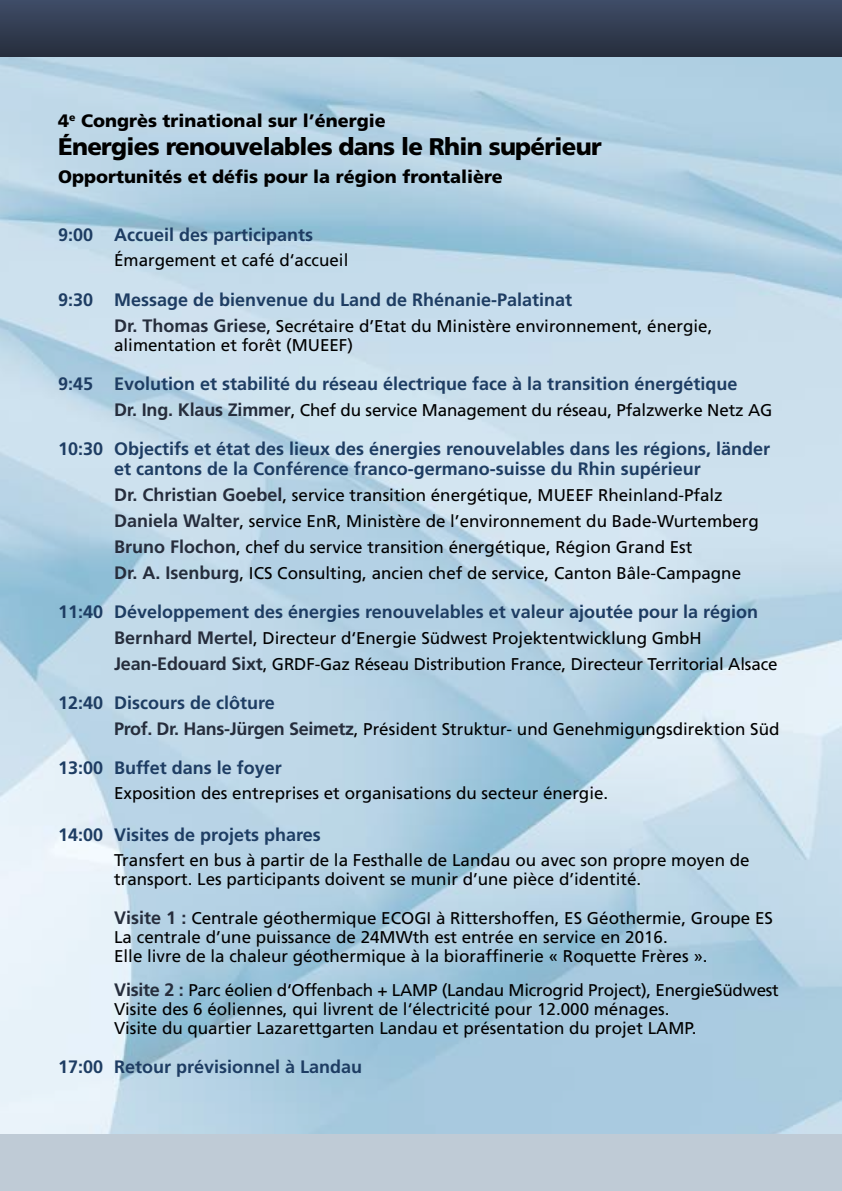
<style>
.page{position:relative;width:842px;height:1191px;background:#fff}
.page>*{position:absolute;margin:0;border:0;box-sizing:border-box;transform-origin:0 0}
.t1{font:900 24px "Frutiger";letter-spacing:-.03em;color:#000}
.t2{font:700 18px/20px "Frutiger";color:#1e3d63}
.t3{font:900 18px "Frutiger";color:#000}
.t4{font:17px/19px "Frutiger";color:#000}
.s1{font-weight:700;font-size:18px;color:#262d3c}
</style>
<div class="page">
<div style="left:0;top:1134px;width:842px;height:57px;background:#bfcbd6"></div>
<div style="left:0;top:0;width:842px;height:57px;background:linear-gradient(to bottom,#3f4c67,#262d3c)"></div>
<p class="t3" style="left:58px;top:110px;width:329px">4<sup>e</sup> Congrès trinational sur l’énergie</p>
<h1 class="t1" style="left:58px;top:132px;width:545px">Énergies renouvelables dans le Rhin supérieur</h1>
<p class="t3" style="left:58px;top:166px;width:446px">Opportunités et défis pour la région frontalière</p>
<p class="t2" style="left:58px;top:225px;width:257px">9:00 Accueil des participants</p>
<p class="t4" style="left:114px;top:251px;width:236px">Émargement et café d‘accueil</p>
<p class="t2" style="left:58px;top:289px;width:516px">9:30 Message de bienvenue du Land de Rhénanie-Palatinat</p>
<p class="t4" style="left:114px;top:316px;width:600px"><span class="s1">Dr. Thomas Griese</span>, Secrétaire d’Etat du Ministère environnement, énergie, alimentation et forêt (MUEEF)</p>
<p class="t2" style="left:58px;top:373px;width:681px">9:45 Evolution et stabilité du réseau électrique face à la transition énergétique</p>
<p class="t4" style="left:114px;top:400px;width:660px"><span class="s1">Dr. Ing. Klaus Zimmer</span>, Chef du service Management du réseau, Pfalzwerke Netz AG</p>
<p class="t2" style="left:114px;top:438px;width:657px;text-indent:-56px">10:30 Objectifs et état des lieux des énergies renouvelables dans les régions, länder et cantons de la Conférence franco-germano-suisse du Rhin supérieur</p>
<p class="t4" style="left:114px;top:481px;width:646px;line-height:26px"><span class="s1">Dr. Christian Goebel</span>, service transition énergétique, MUEEF Rheinland-Pfalz <span class="s1">Daniela Walter</span>, service EnR, Ministère de l’environnement du Bade-Wurtemberg <span class="s1">Bruno Flochon</span>, chef du service transition énergétique, Région Grand Est<br><span class="s1">Dr. A. Isenburg</span>, ICS Consulting, ancien chef de service, Canton Bâle-Campagne</p>
<p class="t2" style="left:58px;top:601px;width:701px">11:40 Développement des énergies renouvelables et valeur ajoutée pour la région</p>
<p class="t4" style="left:114px;top:624px;width:665px;line-height:26px"><span class="s1">Bernhard Mertel</span>, Directeur d‘Energie Südwest Projektentwicklung GmbH<br><span class="s1">Jean-Edouard Sixt</span>, GRDF-Gaz Réseau Distribution France, Directeur Territorial Alsace</p>
<p class="t2" style="left:58px;top:692px;width:218px">12:40 Discours de clôture</p>
<p class="t4" style="left:114px;top:719px;width:667px"><span class="s1">Prof. Dr. Hans-Jürgen Seimetz</span>, Président Struktur- und Genehmigungsdirektion Süd</p>
<p class="t2" style="left:58px;top:757px;width:225px">13:00 Buffet dans le foyer</p>
<p class="t4" style="left:114px;top:783px;width:496px">Exposition des entreprises et organisations du secteur énergie.</p>
<p class="t2" style="left:58px;top:824px;width:264px">14:00 Visites de projets phares</p>
<p class="t4" style="left:114px;top:850px;width:637px">Transfert en bus à partir de la Festhalle de Landau ou avec son propre moyen de transport. Les participants doivent se munir d’une pièce d’identité.</p>
<p class="t4" style="left:114px;top:908px;width:660px"><span class="s1">Visite 1 :</span> Centrale géothermique ECOGI à Rittershoffen, ES Géothermie, Groupe ES<br>La centrale d’une puissance de 24MWth est entrée en service en 2016.<br>Elle livre de la chaleur géothermique à la bioraffinerie « Roquette Frères ».</p>
<p class="t4" style="left:114px;top:980px;width:666px"><span class="s1">Visite 2 :</span> Parc éolien d‘Offenbach + LAMP (Landau Microgrid Project), EnergieSüdwest<br>Visite des 6 éoliennes, qui livrent de l‘électricité pour 12.000 ménages.<br>Visite du quartier Lazarettgarten Landau et présentation du projet LAMP.</p>
<p class="t2" style="left:58px;top:1056px;width:306px">17:00 Retour prévisionnel à Landau</p>
</div>
